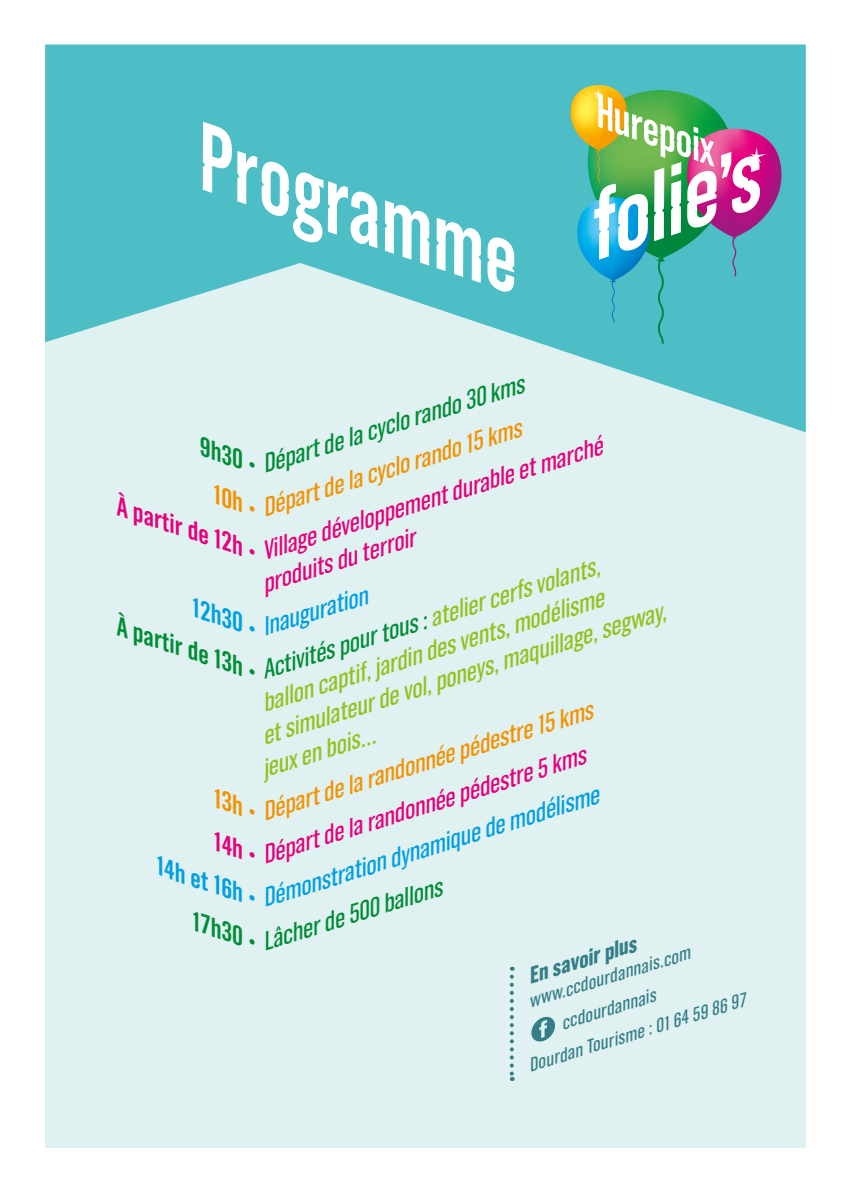
<style>
.page{position:relative;width:851px;height:1191px;background:#fff}
.page>*{position:absolute;margin:0;border:0;box-sizing:border-box;transform-origin:0 0}
.t1{font:italic 26px/40px "Grotzec Head Condensed";color:#95c11f;scale:1.05 1}
.t2{font:italic 26px/31.8px "Grotzec Head Condensed";color:#e6007d;scale:1.05 1}
.t3{font:italic 26px "Grotzec Head Condensed";color:#f39200;scale:1.05 1}
.t4{font:italic 26px "Grotzec Head Condensed";color:#008d36;scale:1.05 1}
.t5{font:italic 26px "Grotzec Head Condensed";color:#009fe3;scale:1.05 1}
.t6{font:italic 600 26px "Grotzec Head Condensed";color:#008d36;scale:1.05 1}
.t7{font:italic 600 26px "Grotzec Head Condensed";color:#e6007d;scale:1.05 1}
.t8{font:italic 600 26px "Grotzec Head Condensed";color:#009fe3;scale:1.05 1}
.t9{font:italic 600 26px "Grotzec Head Condensed";color:#f39200;scale:1.05 1}
.t10{font:italic 700 23px "Grotzec Head Condensed";color:#347e87;scale:1.05 1}
.t11{font:italic 19.2px "Grotzec Head Condensed";color:#347e87;scale:1.05 1}
.s1{color:#009fe3}
.s2{color:#008d36}
</style>
<div class="page">
<div style="left:45px;top:45px;width:760px;height:1103px;background:#e0f1f1"></div>
<svg style="left:45px;top:45px;width:760px;height:387px;fill:#4dbdc6"></svg>
<svg style="left:531px;top:1016px;width:24px;height:26px"></svg>
<svg style="left:203px;top:122px;width:174px;height:126px;background:#78cdd4"></svg>
<svg style="left:487px;top:236px;width:27px;height:57px;background:#bee6ea"></svg>
<svg style="left:385px;top:200px;width:44px;height:66px;background:#a7dee2"></svg>
<svg style="left:436px;top:218px;width:45px;height:65px;background:#a6dee2"></svg>
<svg style="left:509px;top:976px;width:4px;height:105px"></svg>
<svg style="left:570px;top:85px;width:211px;height:259px;background:#72afaa"></svg>
<p class="t6" style="left:207px;top:433px;width:62px;rotate:18deg">9h30 •</p>
<p class="t9" style="left:221px;top:480px;width:48px;rotate:18deg">10h •</p>
<p class="t7" style="left:124px;top:492px;width:145px;rotate:18deg">À partir de 12h •</p>
<p class="t8" style="left:199px;top:594px;width:70px;rotate:18deg">12h30 •</p>
<p class="t6" style="left:124px;top:612px;width:145px;rotate:18deg">À partir de 13h •</p>
<p class="t9" style="left:221px;top:784px;width:48px;rotate:18deg">13h •</p>
<p class="t7" style="left:221px;top:827px;width:48px;rotate:18deg">14h •</p>
<p class="t8" style="left:164px;top:852px;width:106px;rotate:18deg">14h et 16h •</p>
<p class="t6" style="left:200px;top:907px;width:69px;rotate:18deg">17h30 •</p>
<p class="t4" style="left:257px;top:450px;width:262px;rotate:-17deg">Départ de la cyclo rando 30 kms</p>
<p class="t3" style="left:257px;top:493px;width:259px;rotate:-17deg">Départ de la cyclo rando 15 kms</p>
<p class="t2" style="left:247px;top:537px;width:349px;text-indent:10px;rotate:-17deg">Village développement durable et marché produits du terroir</p>
<p class="t1" style="left:243px;top:611px;width:345px;text-indent:13px;rotate:-17deg"><span class="s1">Inauguration<br></span><span class="s2">Activités pour tous :</span> atelier cerfs volants,</p>
<p class="t1" style="left:255px;top:683px;width:342px;rotate:-17deg">ballon captif,jardin des vents,modélisme</p>
<p class="t1" style="left:255px;top:715px;width:410px;rotate:-17deg">et simulateur de vol,poneys,maquillage,segway,</p>
<p class="t3" style="left:257px;top:797px;width:331px;rotate:-17deg">Départ de la randonnée pédestre 15 kms</p>
<p class="t1" style="left:255px;top:749px;width:114px;rotate:-17deg">jeux en bois…</p>
<p class="t2" style="left:256px;top:839px;width:323px;rotate:-17deg">Départ de la randonnée pédestre 5 kms</p>
<p class="t5" style="left:257px;top:883px;width:337px;rotate:-17deg">Démonstration dynamique de modélisme</p>
<p class="t4" style="left:257px;top:927px;width:180px;rotate:-17deg">Lâcher de 500 ballons</p>
<p class="t10" style="left:524px;top:963px;width:108px;rotate:-17deg">En savoir plus</p>
<p class="t11" style="left:525px;top:990px;width:162px;rotate:-17deg">www.ccdourdannais.com</p>
<p class="t11" style="left:557px;top:1012px;width:95px;rotate:-17deg">ccdourdannais</p>
<p class="t11" style="left:525px;top:1054px;width:217px;rotate:-17deg">Dourdan Tourisme : 01 64 59 86 97</p>
</div>
